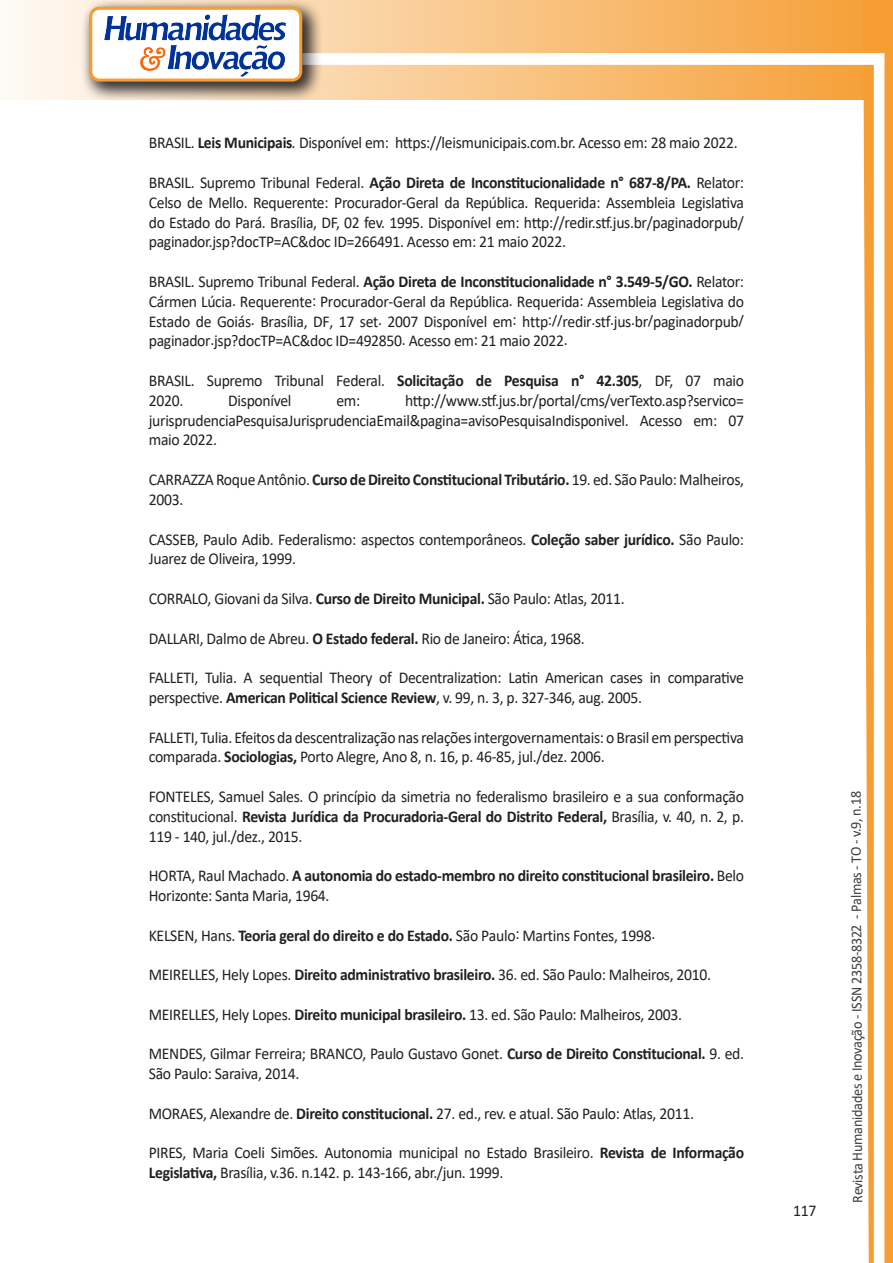
<style>
.page{position:relative;width:893px;height:1263px;background:#fff}
.page>*{position:absolute;margin:0;border:0;box-sizing:border-box;transform-origin:0 0}
.texto{font:16.5px/19.8px "Calibri";letter-spacing:-.02em;color:#231f20;scale:.95 1}
.texto-2{font:700 16.5px/19.8px "Calibri";letter-spacing:-.02em;color:#231f20;scale:.95 1}
.t1{font:15px "Calibri";letter-spacing:-.025em;color:#3e3e3f;scale:.95 1}
.s1{font-weight:700}
.s2{font-style:italic}
.s3{font-weight:400}
</style>
<div class="page">
<svg style="left:5px;top:0;width:858px;height:100px;background:#f9c484"></svg>
<div style="left:302px;top:53px;width:582px;height:12px;background:#fff;border:2px solid #fff"></div>
<svg style="left:863px;top:0;width:30px;height:1263px"></svg>
<div style="left:81px;top:0;width:241px;height:102px;background:#231f20;opacity:.75"></div>
<div style="left:91px;top:8px;width:210px;height:72px;background:#fff;border-radius:9px"></div>
<img style="left:104px;top:14px;width:181px;height:62px">
<div style="left:89px;top:7px;width:213px;height:75px;border:3px solid #f69e34;border-radius:9px"></div>
<p class="texto" style="left:149px;top:133px;width:621px">BRASIL. <span class="s1">Leis Municipais</span><span class="s2">.</span> Disponível em: https://leismunicipais.com.br. Acesso em: 28 maio 2022.</p>
<p class="texto" style="left:149px;top:172px;width:628px;text-align:justify">BRASIL. Supremo Tribunal Federal. <span class="s1">Ação Direta de Inconstitucionalidade n° 687-8/PA.</span> Relator:<br>Celso de Mello. Requerente: Procurador-Geral da República. Requerida: Assembleia Legislativa do Estado do Pará. Brasília, DF, 02 fev. 1995. Disponível em: http://redir.stf.jus.br/paginadorpub/ paginador.jsp?docTP=AC&amp;doc ID=266491. Acesso em: 21 maio 2022.</p>
<p class="texto" style="left:149px;top:271px;width:628px;text-align:justify">BRASIL. Supremo Tribunal Federal. <span class="s1">Ação Direta de Inconstitucionalidade n° 3.549-5/GO.</span> Relator:<br>Cármen Lúcia. Requerente: Procurador-Geral da República. Requerida: Assembleia Legislativa do Estado de Goiás. Brasília, DF, 17 set. 2007 Disponível em: http://redir.stf.jus.br/paginadorpub/ paginador.jsp?docTP=AC&amp;doc ID=492850. Acesso em: 21 maio 2022.</p>
<p class="texto" style="left:149px;top:370px;width:628px">BRASIL. Supremo Tribunal Federal. <span class="s1">Solicitação de Pesquisa n° 42.305</span>, DF, 07 maio<br>2020.</p>
<p class="texto" style="left:149px;top:390px;width:628px;text-align:justify;text-indent:256px">http://www.stf.jus.br/portal/cms/verTexto.asp?servico= jurisprudenciaPesquisaJurisprudenciaEmail&amp;pagina=avisoPesquisaIndisponivel. Acesso em: 07 maio 2022.</p>
<p class="texto" style="left:149px;top:469px;width:628px">CARRAZZA Roque Antônio. <span class="s1">Curso de Direito Constitucional Tributário.</span> 19. ed. São Paulo: Malheiros,<br>2003.</p>
<p class="texto" style="left:149px;top:529px;width:628px">CASSEB, Paulo Adib. Federalismo: aspectos contemporâneos. <span class="s1">Coleção saber jurídico.</span> São Paulo:<br>Juarez de Oliveira, 1999.</p>
<p class="texto" style="left:149px;top:588px;width:503px">CORRALO, Giovani da Silva. <span class="s1">Curso de Direito Municipal.</span> São Paulo: Atlas, 2011.</p>
<p class="texto" style="left:149px;top:628px;width:460px">DALLARI, Dalmo de Abreu. <span class="s1">O Estado federal.</span> Rio de Janeiro: Ática, 1968.</p>
<p class="texto" style="left:149px;top:667px;width:628px">FALLETI, Tulia. A sequential Theory of Decentralization: Latin American cases in comparative perspective. <span class="s1">American Political Science Review</span>, v. 99, n. 3, p. 327-346, aug. 2005.</p>
<p class="texto" style="left:149px;top:727px;width:628px">FALLETI, Tulia. Efeitos da descentralização nas relações intergovernamentais: o Brasil em perspectiva comparada. <span class="s1">Sociologias,</span> Porto Alegre, Ano 8, n. 16, p. 46-85, jul./dez. 2006.</p>
<p class="texto" style="left:149px;top:786px;width:628px;text-align:justify">FONTELES, Samuel Sales. O princípio da simetria no federalismo brasileiro e a sua conformação constitucional. <span class="s1">Revista Jurídica da Procuradoria-Geral do Distrito Federal,</span> Brasília, v. 40, n. 2, p.<br>119 - 140, jul./dez., 2015.</p>
<p class="texto-2" style="left:149px;top:865px;width:628px"><span class="s3">HORTA, Raul Machado.</span> A autonomia do estado-membro no direito constitucional brasileiro. <span class="s3">Belo<br>Horizonte: Santa Maria, 1964.</span></p>
<p class="texto" style="left:149px;top:925px;width:535px">KELSEN, Hans. <span class="s1">Teoria geral do direito e do Estado.</span> São Paulo: Martins Fontes, 1998.</p>
<p class="texto" style="left:149px;top:964px;width:593px">MEIRELLES, Hely Lopes. <span class="s1">Direito administrativo brasileiro.</span> 36. ed. São Paulo: Malheiros, 2010.</p>
<p class="texto" style="left:149px;top:1004px;width:563px">MEIRELLES, Hely Lopes. <span class="s1">Direito municipal brasileiro.</span> 13. ed. São Paulo: Malheiros, 2003.</p>
<p class="texto" style="left:149px;top:1043px;width:628px">MENDES, Gilmar Ferreira; BRANCO, Paulo Gustavo Gonet. <span class="s1">Curso de Direito Constitucional.</span> 9. ed.<br>São Paulo: Saraiva, 2014.</p>
<p class="texto" style="left:149px;top:1103px;width:575px">MORAES, Alexandre de. <span class="s1">Direito constitucional.</span> 27. ed., rev. e atual. São Paulo: Atlas, 2011.</p>
<p class="texto" style="left:149px;top:1142px;width:628px">PIRES, Maria Coeli Simões. Autonomia municipal no Estado Brasileiro. <span class="s1">Revista de Informação<br>Legislativa,</span> Brasília, v.36. n.142. p. 143-166, abr./jun. 1999.</p>
<p class="texto" style="left:228px;top:390px;width:68px">Disponível</p>
<p class="texto" style="left:336px;top:390px;width:27px">em:</p>
<p class="texto" style="left:793px;top:1200px;width:26px">117</p>
<p class="t1" style="left:846px;top:1203px;width:435px;rotate:-90deg">Revista Humanidades e Inovação - ISSN 2358-8322 - Palmas - TO - v.9, n.18</p>
</div>
